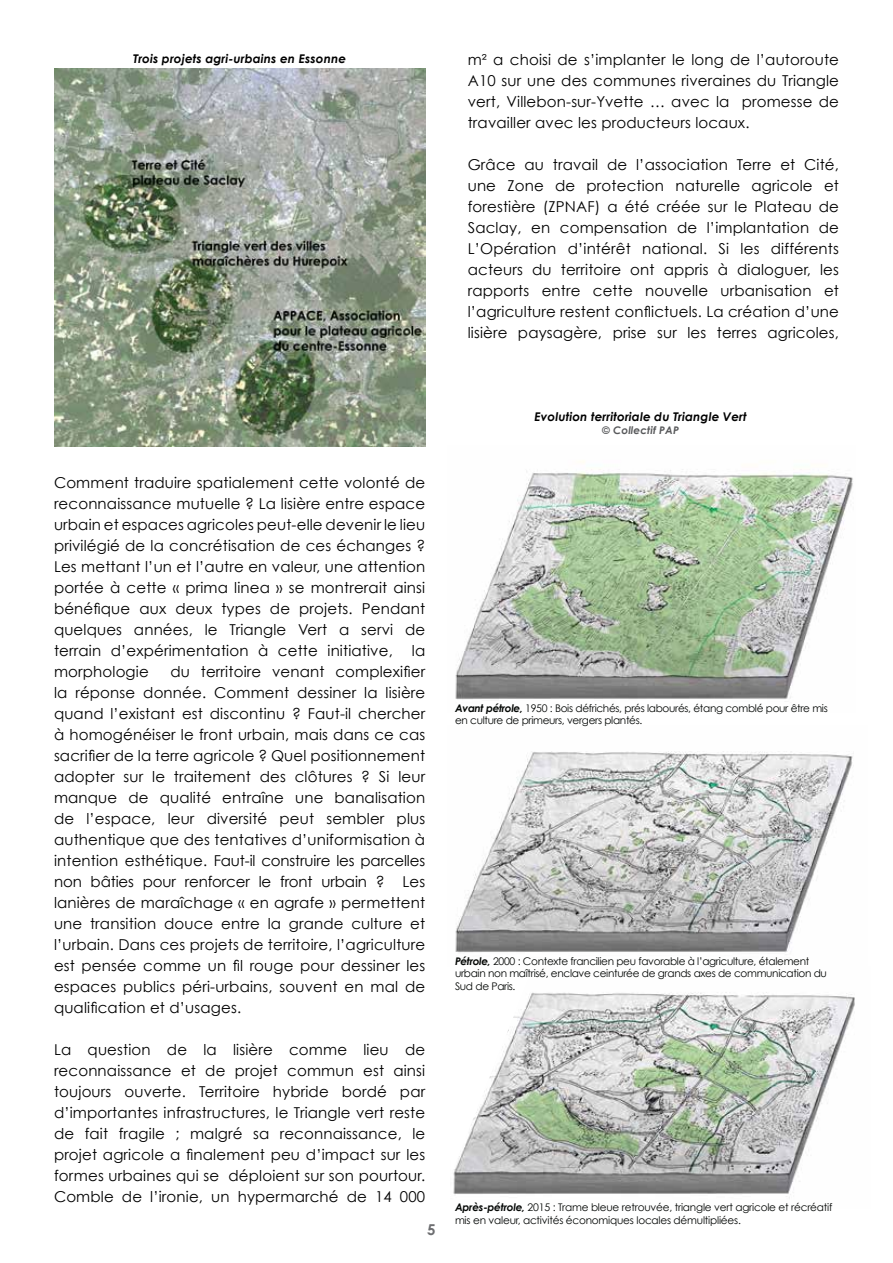
<style>
.page{position:relative;width:893px;height:1263px;background:#fff}
.page>*{position:absolute;margin:0;border:0;box-sizing:border-box;transform-origin:0 0}
.t1{font:15px/21px "Century Gothic";letter-spacing:.01em;color:#000;text-align:justify}
.t2{font:700 15px "Century Gothic";color:#6d6e71}
.t3{font:italic 700 12px "Century Gothic";letter-spacing:.01em;color:#000}
.t4{font:10.5px/12.6px "Century Gothic";letter-spacing:-.03em;color:#040705}
.t5{font:italic 700 10.5px "Century Gothic";letter-spacing:.01em;color:#58595b}
.s1{font-weight:700;font-style:italic}
</style>
<div class="page">
<img style="left:54px;top:69px;width:371px;height:378px">
<img style="left:455px;top:461px;width:398px;height:239px">
<img style="left:455px;top:751px;width:399px;height:202px">
<img style="left:453px;top:992px;width:402px;height:206px">
<svg style="left:453px;top:992px;width:77px;height:184px"></svg>
<p class="t3" style="left:133px;top:51px;width:214px">Trois projets agri-urbains en Essonne</p>
<p class="t1" style="left:468px;top:49px;width:373px">m² a choisi de s’implanter le long de l’autoroute A10 sur une des communes riveraines du Triangle vert, Villebon-sur-Yvette … avec la promesse de travailler avec les producteurs locaux.</p>
<p class="t1" style="left:468px;top:154px;width:373px">Grâce au travail de l’association Terre et Cité, une Zone de protection naturelle agricole et forestière (ZPNAF) a été créée sur le Plateau de Saclay, en compensation de l’implantation de L’Opération d’intérêt national. Si les différents acteurs du territoire ont appris à dialoguer, les rapports entre cette nouvelle urbanisation et l’agriculture restent conflictuels. La création d’une lisière paysagère, prise sur les terres agricoles,</p>
<p class="t1" style="left:54px;top:471px;width:373px">Comment traduire spatialement cette volonté de reconnaissance mutuelle ? La lisière entre espace urbain et espaces agricoles peut-elle devenir le lieu privilégié de la concrétisation de ces échanges ?<br>Les mettant l’un et l’autre en valeur, une attention portée à cette « prima linea » se montrerait ainsi bénéfique aux deux types de projets. Pendant quelques années, le Triangle Vert a servi de terrain d’expérimentation à cette initiative,</p>
<p class="t1" style="left:412px;top:639px;width:15px">la</p>
<p class="t1" style="left:54px;top:660px;width:373px;text-indent:116px">du territoire venant complexifier la réponse donnée. Comment dessiner la lisière quand l’existant est discontinu ? Faut-il chercher à homogénéiser le front urbain, mais dans ce cas sacrifier de la terre agricole ? Quel positionnement adopter sur le traitement des clôtures ? Si leur manque de qualité entraîne une banalisation de l’espace, leur diversité peut sembler plus authentique que des tentatives d’uniformisation à intention esthétique. Faut-il construire les parcelles non bâties pour renforcer le front urbain ? Les lanières de maraîchage « en agrafe » permettent une transition douce entre la grande culture et l’urbain. Dans ces projets de territoire, l’agriculture est pensée comme un fil rouge pour dessiner les espaces publics péri-urbains, souvent en mal de qualification et d’usages.</p>
<p class="t1" style="left:54px;top:1038px;width:373px">La question de la lisière comme lieu de reconnaissance et de projet commun est ainsi toujours ouverte. Territoire hybride bordé par d’importantes infrastructures, le Triangle vert reste de fait fragile ; malgré sa reconnaissance, le projet agricole a finalement peu d’impact sur les formes urbaines qui se déploient sur son pourtour.<br>Comble de l’ironie, un hypermarché de 14 000</p>
<p class="t1" style="left:54px;top:660px;width:96px">morphologie</p>
<p class="t2" style="left:427px;top:1220px;width:10px">5</p>
<p class="t3" style="left:534px;top:409px;width:214px">Evolution territoriale du Triangle Vert</p>
<p class="t5" style="left:602px;top:423px;width:78px">© Collectif PAP</p>
<p class="t4" style="left:455px;top:701px;width:374px"><span class="s1">Avant pétrole,</span> 1950 : Bois défrichés, prés labourés, étang comblé pour être mis en culture de primeurs, vergers plantés.</p>
<p class="t4" style="left:455px;top:954px;width:373px"><span class="s1">Pétrole,</span> 2000 : Contexte francilien peu favorable à l’agriculture, étalement urbain non maîtrisé, enclave ceinturée de grands axes de communication du<br>Sud de Paris.</p>
<p class="t4" style="left:455px;top:1201px;width:379px"><span class="s1">Après-pétrole,</span> 2015 : Trame bleue retrouvée, triangle vert agricole et récréatif mis en valeur, activités économiques locales démultipliées.</p>
</div>
